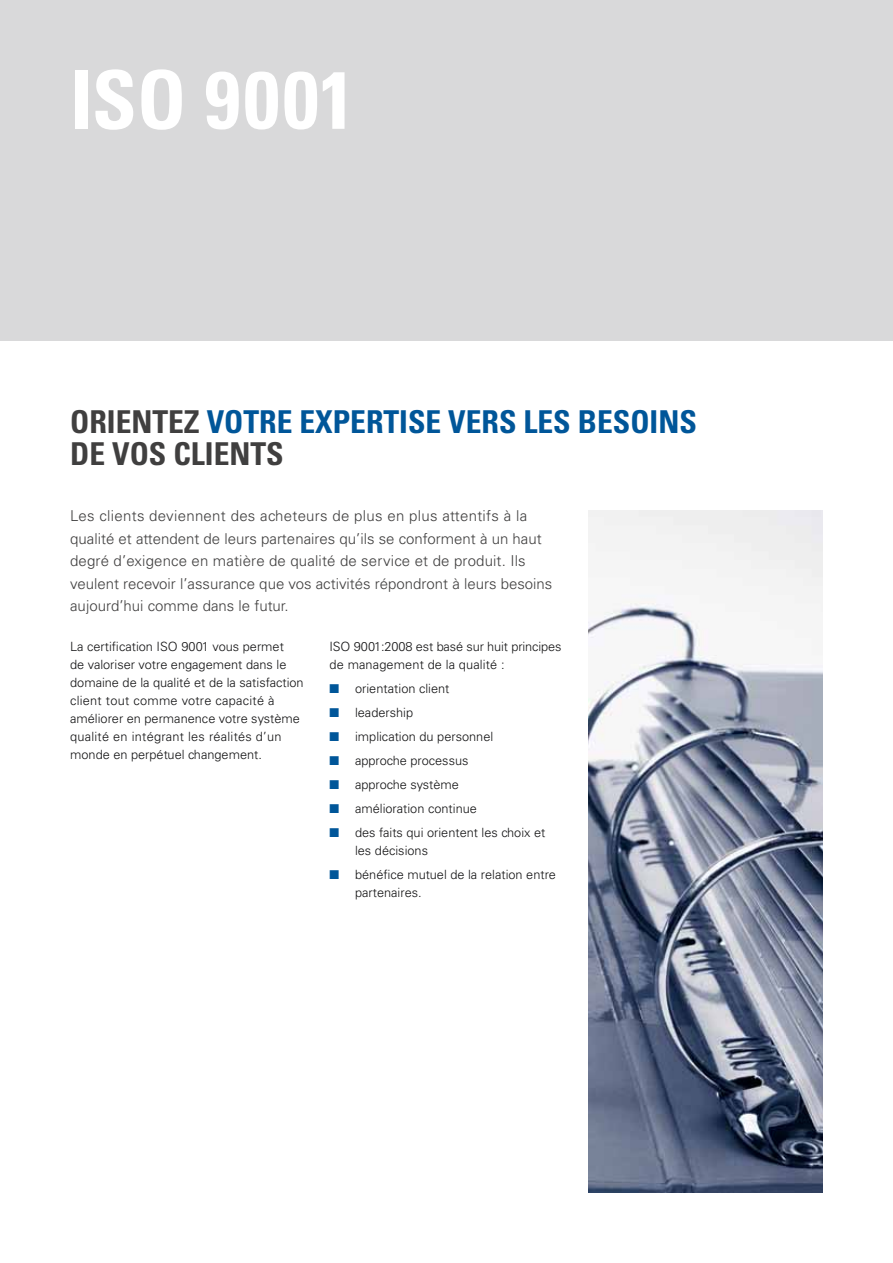
<style>
.page{position:relative;width:893px;height:1263px;background:#fff}
.page>*{position:absolute;margin:0;border:0;box-sizing:border-box;transform-origin:0 0}
.t1{font:700 condensed 81px "Univers LT Std";color:#fff}
.t2{font:700 condensed 31.5px/31.5px "Univers LT Std";color:#005699}
.t3{font:300 15px/22.5px "Univers LT Std";color:#403f3f}
.t4{font:300 12.75px/18px "Univers LT Std";color:#141415}
.s1{color:#403f3f}
.s2{color:#005699}
</style>
<div class="page">
<div style="left:0;top:0;width:893px;height:340px;background:#d9d9da"></div>
<img style="left:589px;top:510px;width:234px;height:683px">
<h1 class="t1" style="left:70px;top:50px;width:286px">ISO 9001</h1>
<h2 class="t2" style="left:70px;top:406px;width:628px"><span class="s1">ORIENTEZ</span> VOTRE EXPERTISE VERS LES BESOINS<br><span class="s1">DE VOS CLIENTS</span></h2>
<p class="t3" style="left:70px;top:505px;width:484px">Les clients deviennent des acheteurs de plus en plus attentifs à la qualité et attendent de leurs partenaires qu’ils se conforment à un haut degré d’exigence en matière de qualité de service et de produit. Ils veulent recevoir l’assurance que vos activités répondront à leurs besoins aujourd’hui comme dans le futur.</p>
<p class="t4" style="left:70px;top:638px;width:235px">La certification ISO 9001 vous permet<br>de valoriser votre engagement dans le domaine de la qualité et de la satisfaction client tout comme votre capacité à améliorer en permanence votre système qualité en intégrant les réalités d’un monde en perpétuel changement.</p>
<p class="t4" style="left:330px;top:638px;width:233px">ISO 9001:2008 est basé sur huit principes de management de la qualité :</p>
<p class="t4" style="left:330px;top:680px;width:121px"><span class="s2">■</span> orientation client</p>
<p class="t4" style="left:330px;top:704px;width:85px"><span class="s2">■</span> leadership</p>
<p class="t4" style="left:330px;top:728px;width:165px"><span class="s2">■</span> implication du personnel</p>
<p class="t4" style="left:330px;top:752px;width:140px"><span class="s2">■</span> approche processus</p>
<p class="t4" style="left:330px;top:776px;width:131px"><span class="s2">■</span> approche système</p>
<p class="t4" style="left:330px;top:800px;width:149px"><span class="s2">■</span> amélioration continue</p>
<p class="t4" style="left:355px;top:824px;width:192px;text-indent:-26px"><span class="s2">■</span> des faits qui orientent les choix et les décisions</p>
<p class="t4" style="left:355px;top:866px;width:202px;text-indent:-26px"><span class="s2">■</span> bénéfice mutuel de la relation entre partenaires.</p>
</div>
